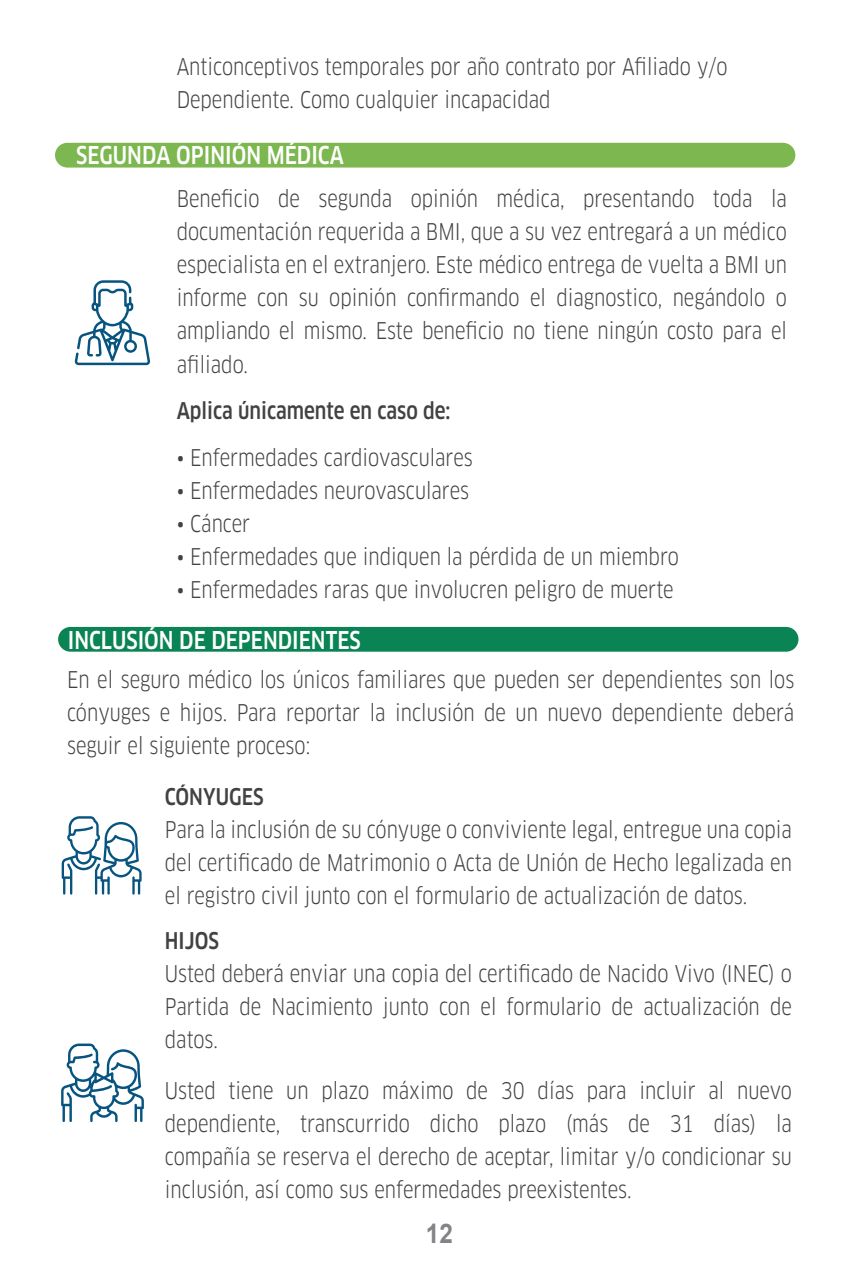
<style>
.page{position:relative;width:854px;height:1279px;background:#fff}
.page>*{position:absolute;margin:0;border:0;box-sizing:border-box;transform-origin:0 0}
.t1{font:700 27px "Arial";color:#858388;scale:.9 1}
.t2{font:500 condensed 24px "Clan OT";color:#fff;scale:.9 1}
.t3{font:condensed 22.5px/33px "Clan OT";color:#434141;text-align:justify;scale:.9 1}
.t4{font:500 condensed 22.5px "Clan OT";color:#434141;scale:.9 1}
</style>
<div class="page">
<div style="left:58px;top:627px;width:740px;height:24px;background:#0a8454;border-radius:12px"></div>
<div style="left:55px;top:143px;width:740px;height:25px;background:#7cb74f;border-radius:12px"></div>
<svg style="left:75px;top:280px;width:75px;height:85px"></svg>
<svg style="left:61px;top:1043px;width:83px;height:79px"></svg>
<svg style="left:62px;top:816px;width:80px;height:78px"></svg>
<p class="t3" style="left:177px;top:51px;width:613px">Anticonceptivos temporales por año contrato por Afiliado y/o<br>Dependiente. Como cualquier incapacidad</p>
<p class="t2" style="left:76px;top:141px;width:299px">SEGUNDA OPINIÓN MÉDICA</p>
<p class="t3" style="left:177px;top:183px;width:679px">Beneficio de segunda opinión médica, presentando toda la documentación requerida a BMI, que a su vez entregará a un médico especialista en el extranjero. Este médico entrega de vuelta a BMI un informe con su opinión confirmando el diagnostico, negándolo o ampliando el mismo. Este beneficio no tiene ningún costo para el afiliado.</p>
<p class="t4" style="left:177px;top:398px;width:306px">Aplica únicamente en caso de:</p>
<p class="t3" style="left:177px;top:441px;width:330px">• Enfermedades cardiovasculares</p>
<p class="t3" style="left:177px;top:474px;width:326px">• Enfermedades neurovasculares</p>
<p class="t3" style="left:177px;top:507px;width:83px">• Cáncer</p>
<p class="t3" style="left:177px;top:540px;width:559px">• Enfermedades que indiquen la pérdida de un miembro</p>
<p class="t3" style="left:177px;top:573px;width:553px">• Enfermedades raras que involucren peligro de muerte</p>
<p class="t2" style="left:68px;top:626px;width:327px">INCLUSIÓN DE DEPENDIENTES</p>
<p class="t3" style="left:67px;top:663px;width:809px">En el seguro médico los únicos familiares que pueden ser dependientes son los cónyuges e hijos. Para reportar la inclusión de un nuevo dependiente deberá seguir el siguiente proceso:</p>
<p class="t4" style="left:165px;top:784px;width:111px">CÓNYUGES</p>
<p class="t3" style="left:165px;top:813px;width:698px">Para la inclusión de su cónyuge o conviviente legal, entregue una copia del certificado de Matrimonio o Acta de Unión de Hecho legalizada en el registro civil junto con el formulario de actualización de datos.</p>
<p class="t4" style="left:165px;top:927px;width:62px">HIJOS</p>
<p class="t3" style="left:165px;top:957px;width:698px">Usted deberá enviar una copia del certificado de Nacido Vivo (INEC) o Partida de Nacimiento junto con el formulario de actualización de datos.</p>
<p class="t3" style="left:165px;top:1074px;width:698px">Usted tiene un plazo máximo de 30 días para incluir al nuevo dependiente, transcurrido dicho plazo (más de 31 días) la compañía se reserva el derecho de aceptar, limitar y/o condicionar su inclusión, así como sus enfermedades preexistentes.</p>
<p class="t1" style="left:426px;top:1214px;width:32px">12</p>
</div>
